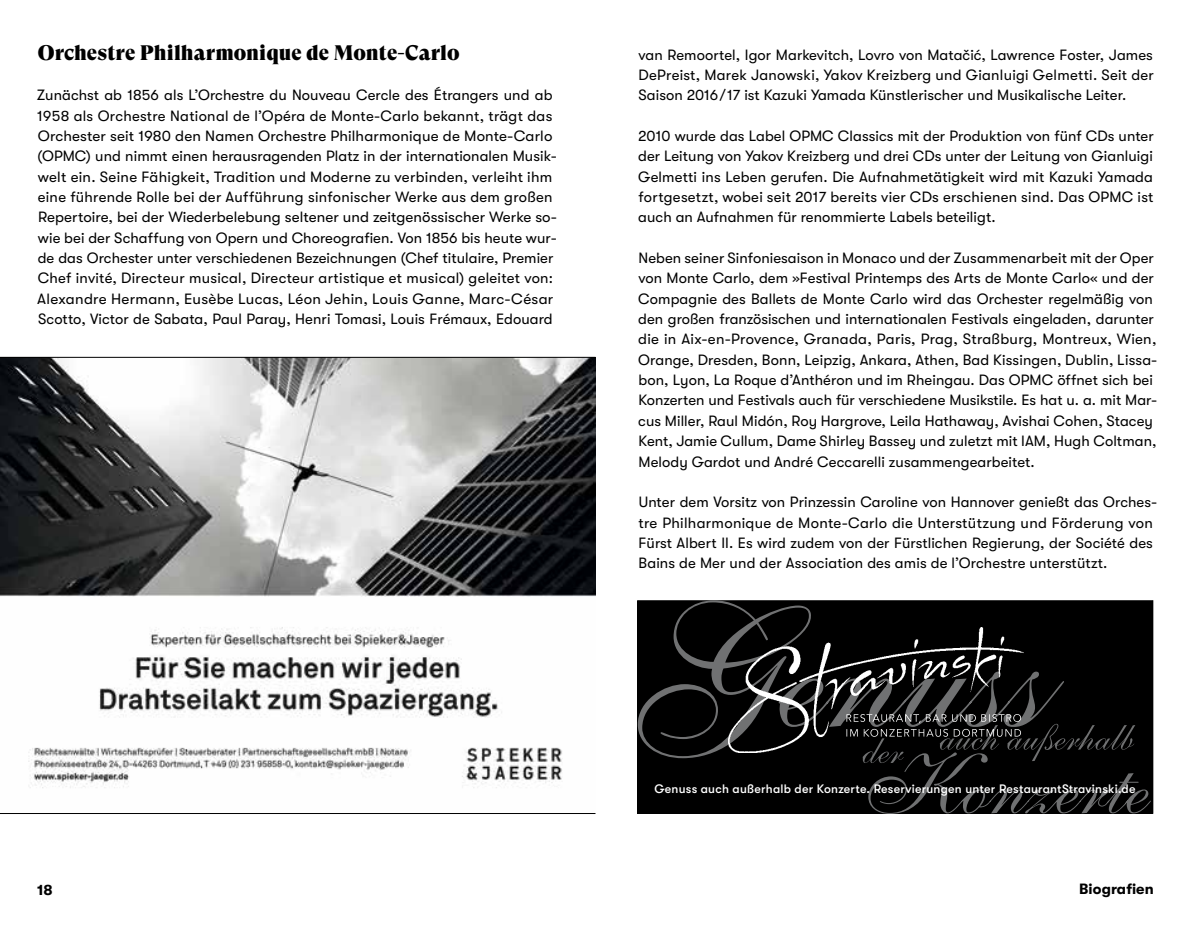
<style>
.page{position:relative;width:1191px;height:943px;background:#fff}
.page>*{position:absolute;margin:0;border:0;box-sizing:border-box;transform-origin:0 0}
.t1{font:21px "GT Super Display Super";letter-spacing:.005em;color:#000}
.t2{font:14.88px/20.3px "GT Walsheim";letter-spacing:.005em;color:#000}
.t3{font:700 14.88px "GT Walsheim";letter-spacing:.005em;color:#000}
.t4{font:500 12.25px "GT Walsheim";letter-spacing:.02em;color:#fff}
</style>
<div class="page">
<img style="left:0;top:358px;width:595px;height:430px">
<hr style="left:0;top:357px;width:595px;height:1px;background:#000">
<hr style="left:0;top:813px;width:595px;height:1px;background:#000">
<div style="left:637px;top:600px;width:515px;height:213px;background:#000"></div>
<svg style="left:638px;top:600px;width:426px;height:158px"></svg>
<img style="left:728px;top:627px;width:295px;height:126px">
<svg style="left:846px;top:714px;width:305px;height:100px"></svg>
<h1 class="t1" style="left:38px;top:41px;width:423px">Orchestre Philharmonique de Monte-Carlo</h1>
<p class="t2" style="left:37px;top:85px;width:521px">Zunächst ab 1856 als L’Orchestre du Nouveau Cercle des Étrangers und ab 1958 als Orchestre National de l’Opéra de Monte-Carlo bekannt, trägt das Orchester seit 1980 den Namen Orchestre Philharmonique de Monte-Carlo (OPMC) und nimmt einen herausragenden Platz in der internationalen Musik&shy;welt ein. Seine Fähigkeit, Tradition und Moderne zu verbinden, verleiht ihm eine führende Rolle bei der Aufführung sinfonischer Werke aus dem großen Repertoire, bei der Wiederbelebung seltener und zeitgenössischer Werke so&shy;wie bei der Schaffung von Opern und Choreografien. Von 1856 bis heute wur&shy;de das Orchester unter verschiedenen Bezeichnungen (Chef titulaire, Premier Chef invité, Directeur musical, Directeur artistique et musical) geleitet von:<br>Alexandre Hermann, Eusèbe Lucas, Léon Jehin, Louis Ganne, Marc-César Scotto, Victor de Sabata, Paul Paray, Henri Tomasi, Louis Frémaux, Edouard</p>
<p class="t2" style="left:638px;top:44px;width:517px;text-align:justify">van Remoortel, Igor Markevitch, Lovro von Matačić, Lawrence Foster, James DePreist, Marek Janowski, Yakov Kreizberg und Gianluigi Gelmetti. Seit der Saison 2016/17 ist Kazuki Yamada Künstlerischer und Musikalische Leiter.</p>
<p class="t2" style="left:638px;top:126px;width:517px;text-align:justify">2010 wurde das Label OPMC Classics mit der Produktion von fünf CDs unter der Leitung von Yakov Kreizberg und drei CDs unter der Leitung von Gianluigi Gelmetti ins Leben gerufen. Die Aufnahmetätigkeit wird mit Kazuki Yamada fortgesetzt, wobei seit 2017 bereits vier CDs erschienen sind. Das OPMC ist auch an Aufnahmen für renommierte Labels beteiligt.</p>
<p class="t2" style="left:638px;top:248px;width:520px">Neben seiner Sinfoniesaison in Monaco und der Zusammenarbeit mit der Oper von Monte Carlo, dem »Festival Printemps des Arts de Monte Carlo« und der Compagnie des Ballets de Monte Carlo wird das Orchester regelmäßig von den großen französischen und internationalen Festivals eingeladen, darunter die in Aix-en-Provence, Granada, Paris, Prag, Straßburg, Montreux, Wien, Orange, Dresden, Bonn, Leipzig, Ankara, Athen, Bad Kissingen, Dublin, Lissa&shy;bon, Lyon, La Roque d’Anthéron und im Rheingau. Das OPMC öffnet sich bei Konzerten und Festivals auch für verschiedene Musikstile. Es hat u. a. mit Mar&shy;cus Miller, Raul Midón, Roy Hargrove, Leila Hathaway, Avishai Cohen, Stacey Kent, Jamie Cullum, Dame Shirley Bassey und zuletzt mit IAM, Hugh Coltman, Melody Gardot und André Ceccarelli zusammengearbeitet.</p>
<p class="t2" style="left:638px;top:492px;width:520px">Unter dem Vorsitz von Prinzessin Caroline von Hannover genießt das Orches&shy;tre Philharmonique de Monte-Carlo die Unterstützung und Förderung von Fürst Albert II. Es wird zudem von der Fürstlichen Regierung, der Société des Bains de Mer und der Association des amis de l’Orchestre unterstützt.</p>
<p class="t4" style="left:654px;top:781px;width:483px">Genuss auch außerhalb der Konzerte. Reservierungen unter RestaurantStravinski.de</p>
<p class="t3" style="left:37px;top:881px;width:17px">18</p>
<p class="t3" style="left:1079px;top:880px;width:76px">Biografien</p>
</div>
